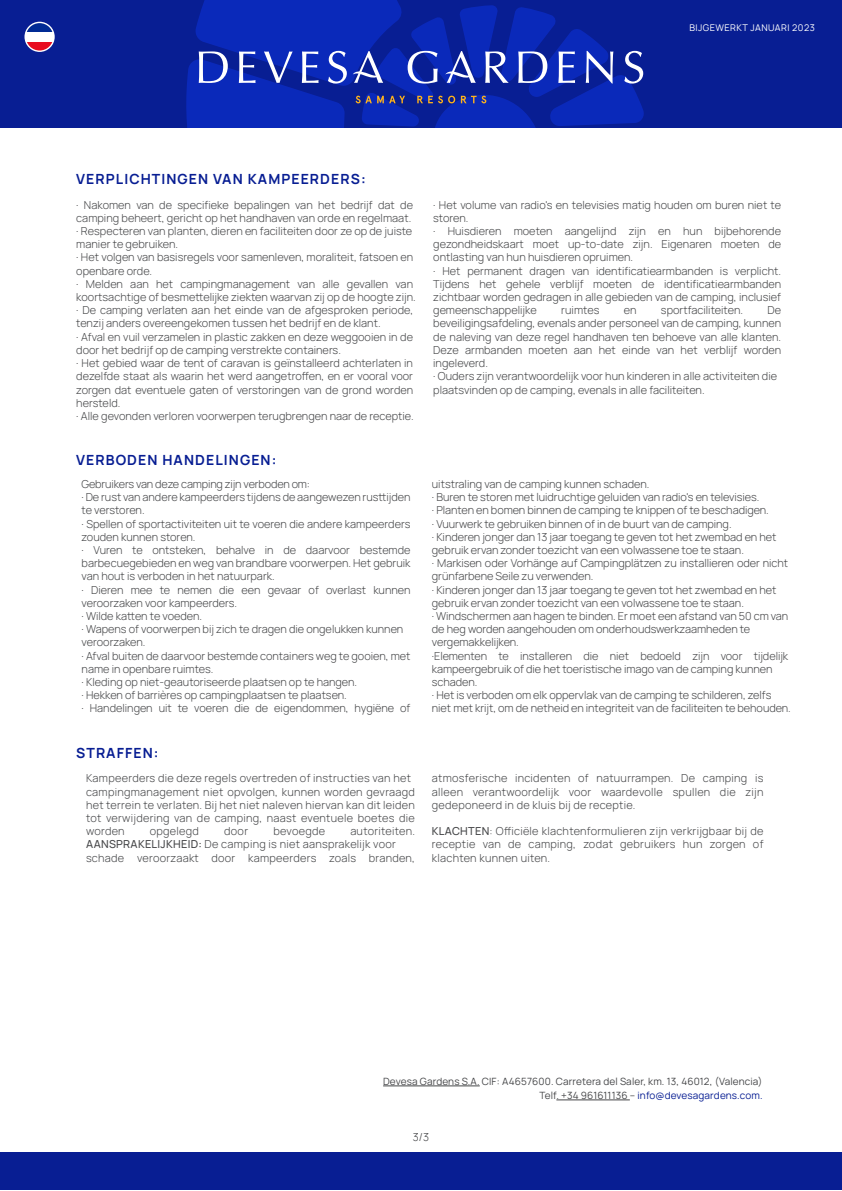
<style>
.page{position:relative;width:842px;height:1191px;background:#fff}
.page>*{position:absolute;margin:0;border:0;box-sizing:border-box;transform-origin:0 0}
.t1{font:700 14px "Manrope";letter-spacing:.075em;color:#081e93}
.t2{font:300 11px/13.2px "Manrope";color:#464749}
.t3{font:300 11px/13.2px "Manrope";letter-spacing:.025em;color:#464749}
.t4{font:10px/14px "Manrope";letter-spacing:.015em;color:#464749;text-align:right}
.t5{font:9.2px "Manrope";letter-spacing:.05em;color:#fff}
.s1{font-weight:500}
.s2{color:#081e93}
</style>
<div class="page">
<div style="left:0;top:0;width:842px;height:127px;background:#081e93"></div>
<div style="left:0;top:1152px;width:842px;height:38px;background:#081e93"></div>
<svg style="left:24px;top:22px;width:31px;height:30px"></svg>
<svg style="left:26px;top:42px;width:27px;height:9px"></svg>
<div style="left:26px;top:32px;width:27px;height:10px;background:#fff"></div>
<svg style="left:26px;top:23px;width:27px;height:9px"></svg>
<svg style="left:186px;top:0;width:458px;height:127px"></svg>
<hr style="left:383px;top:1085px;width:97px;height:1px;background:#464749">
<hr style="left:556px;top:1099px;width:74px;height:1px;background:#464749">
<p class="t5" style="left:689px;top:21px;width:127px">BIJGEWERKT JANUARI 2023</p>
<p class="t1" style="left:76px;top:167px;width:291px">VERPLICHTINGEN VAN KAMPEERDERS:</p>
<p class="t2" style="left:76px;top:197px;width:341px">· Nakomen van de specifieke bepalingen van het bedrijf dat de camping beheert, gericht op het handhaven van orde en regelmaat. · Respecteren van planten, dieren en faciliteiten door ze op de juiste manier te gebruiken.<br>· Het volgen van basisregels voor samenleven, moraliteit, fatsoen en openbare orde.<br>· Melden aan het campingmanagement van alle gevallen van koortsachtige of besmettelijke ziekten waarvan zij op de hoogte zijn. · De camping verlaten aan het einde van de afgesproken periode, tenzij anders overeengekomen tussen het bedrijf en de klant.<br>· Afval en vuil verzamelen in plastic zakken en deze weggooien in de door het bedrijf op de camping verstrekte containers.<br>· Het gebied waar de tent of caravan is geïnstalleerd achterlaten in dezelfde staat als waarin het werd aangetroffen, en er vooral voor zorgen dat eventuele gaten of verstoringen van de grond worden hersteld.<br>· Alle gevonden verloren voorwerpen terugbrengen naar de receptie.</p>
<p class="t2" style="left:433px;top:197px;width:349px">· Het volume van radio's en televisies matig houden om buren niet te storen.<br>· Huisdieren moeten aangelijnd zijn en hun bijbehorende gezondheidskaart moet up-to-date zijn. Eigenaren moeten de ontlasting van hun huisdieren opruimen.<br>· Het permanent dragen van identificatiearmbanden is verplicht.<br>Tijdens het gehele verblijf moeten de identificatiearmbanden zichtbaar worden gedragen in alle gebieden van de camping, inclusief gemeenschappelijke</p>
<p class="t2" style="left:561px;top:303px;width:40px">ruimtes</p>
<p class="t2" style="left:624px;top:303px;width:14px">en</p>
<p class="t2" style="left:661px;top:303px;width:84px">sportfaciliteiten.</p>
<p class="t2" style="left:433px;top:303px;width:349px;text-indent:334px">De beveiligingsafdeling, evenals ander personeel van de camping, kunnen de naleving van deze regel handhaven ten behoeve van alle klanten.<br>Deze armbanden moeten aan het einde van het verblijf worden ingeleverd.<br>· Ouders zijn verantwoordelijk voor hun kinderen in alle activiteiten die plaatsvinden op de camping, evenals in alle faciliteiten.</p>
<p class="t1" style="left:76px;top:448px;width:202px">VERBODEN HANDELINGEN:</p>
<p class="t2" style="left:82px;top:477px;width:330px">Gebruikers van deze camping zijn verboden om:<br>· De rust van andere kampeerders tijdens de aangewezen rusttijden te verstoren.<br>· Spellen of sportactiviteiten uit te voeren die andere kampeerders zouden kunnen storen.<br>· Vuren te ontsteken, behalve in de daarvoor bestemde barbecuegebieden en weg van brandbare voorwerpen. Het gebruik van hout is verboden in het natuurpark.<br>· Dieren mee te nemen die een gevaar of overlast kunnen veroorzaken voor kampeerders.<br>· Wilde katten te voeden.<br>· Wapens of voorwerpen bij zich te dragen die ongelukken kunnen veroorzaken.<br>· Afval buiten de daarvoor bestemde containers weg te gooien, met name in openbare ruimtes.<br>· Kleding op niet-geautoriseerde plaatsen op te hangen.<br>· Hekken of barrières op campingplaatsen te plaatsen.<br>· Handelingen uit te voeren die de eigendommen, hygiëne of</p>
<p class="t2" style="left:432px;top:477px;width:360px">uitstraling van de camping kunnen schaden.<br>· Buren te storen met luidruchtige geluiden van radio's en televisies.<br>· Planten en bomen binnen de camping te knippen of te beschadigen.<br>· Vuurwerk te gebruiken binnen of in de buurt van de camping.<br>· Kinderen jonger dan 13 jaar toegang te geven tot het zwembad en het gebruik ervan zonder toezicht van een volwassene toe te staan.<br>· Markisen oder Vorhänge auf Campingplätzen zu installieren oder nicht grünfarbene Seile zu verwenden.<br>· Kinderen jonger dan 13 jaar toegang te geven tot het zwembad en het gebruik ervan zonder toezicht van een volwassene toe te staan.<br>· Windschermen aan hagen te binden. Er moet een afstand van 50 cm van de heg worden aangehouden om onderhoudswerkzaamheden te vergemakkelijken.<br>·Elementen te installeren die niet bedoeld zijn voor tijdelijk kampeergebruik of die het toeristische imago van de camping kunnen schaden.<br>· Het is verboden om elk oppervlak van de camping te schilderen, zelfs niet met krijt, om de netheid en integriteit van de faciliteiten te behouden.</p>
<p class="t1" style="left:76px;top:741px;width:84px">STRAFFEN:</p>
<p class="t3" style="left:86px;top:771px;width:330px">Kampeerders die deze regels overtreden of instructies van het campingmanagement niet opvolgen, kunnen worden gevraagd het terrein te verlaten. Bij het niet naleven hiervan kan dit leiden tot verwijdering van de camping, naast eventuele boetes die worden</p>
<p class="t2" style="left:432px;top:771px;width:333px;text-align:justify">atmosferische incidenten of natuurrampen. De camping is alleen verantwoordelijk voor waardevolle spullen die zijn gedeponeerd in de kluis bij de receptie.</p>
<p class="t2" style="left:432px;top:824px;width:333px;text-align:justify"><span class="s1">KLACHTEN</span>: Officiële klachtenformulieren zijn verkrijgbaar bij de receptie van de camping, zodat gebruikers hun zorgen of klachten kunnen uiten.</p>
<p class="t3" style="left:150px;top:824px;width:51px">opgelegd</p>
<p class="t2" style="left:224px;top:824px;width:25px">door</p>
<p class="t3" style="left:273px;top:824px;width:53px">bevoegde</p>
<p class="t3" style="left:86px;top:824px;width:330px;text-indent:264px">autoriteiten.<br><span class="s1">AANSPRAKELIJKHEID:</span> De camping is niet aansprakelijk voor schade veroorzaakt door kampeerders zoals branden,</p>
<p class="t4" style="left:383px;top:1074px;width:381px">Devesa Gardens S.A. CIF: A4657600. Carretera del Saler, km. 13, 46012, (Valencia)<br>Telf. +34 961611136 – <span class="s2">info@devesagardens.com.</span></p>
<p class="t2" style="left:413px;top:1129px;width:18px">3/3</p>
</div>
